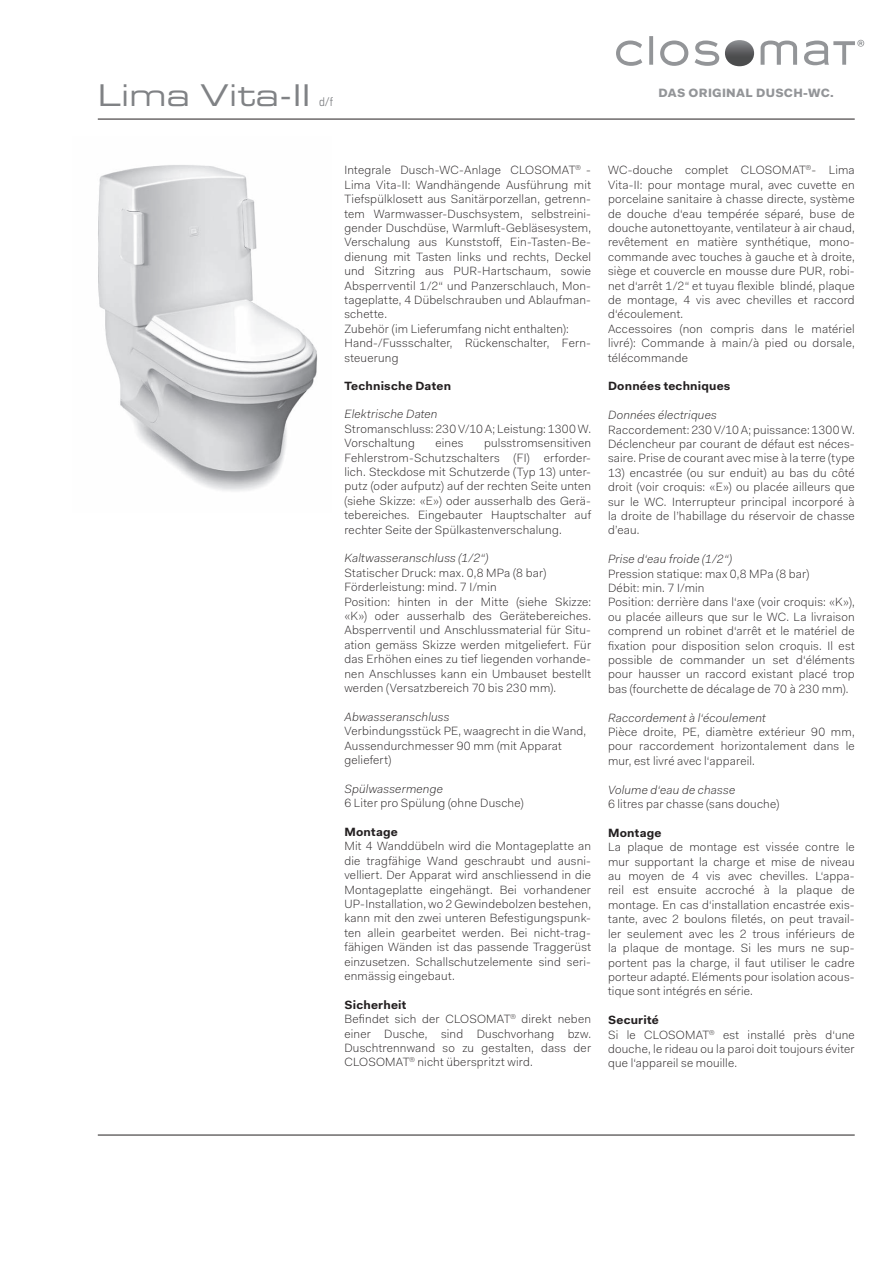
<style>
.page{position:relative;width:893px;height:1263px;background:#fff}
.page>*{position:absolute;margin:0;border:0;box-sizing:border-box;transform-origin:0 0}
.t1{font:30px "Eurostile Extended Two";letter-spacing:.01em;color:#808285}
.t2{font:900 12.15px "Fakt Pro";letter-spacing:.02em;color:#939598}
.t3{font:300 12px/14.4px "Fakt Pro";letter-spacing:.02em;color:#231f20}
.t4{font:italic 300 12px "Fakt Pro";letter-spacing:.015em;color:#231f20}
.t5{font:700 12px "Fakt Pro";letter-spacing:.015em;color:#231f20}
.t6{font:condensed 12px "Eurostile LT Std";color:#808285}
.s1{font-weight:700}
</style>
<div class="page">
<svg style="left:616px;top:36px;width:248px;height:30px"></svg>
<hr style="left:98px;top:119px;width:757px;height:1px;background:#231f20">
<hr style="left:98px;top:1135px;width:757px;height:1px;background:#231f20">
<img style="left:98px;top:165px;width:220px;height:326px">
<h1 class="t1" style="left:98px;top:75px;width:214px">Lima Vita-II</h1>
<p class="t6" style="left:319px;top:95px;width:15px">d/f</p>
<p class="t2" style="left:659px;top:84px;width:177px">DAS ORIGINAL DUSCH-WC.</p>
<p class="t3" style="left:344px;top:163px;width:248px">Integrale Dusch-WC-Anlage CLOSOMAT<sup>®</sup> - Lima Vita-II: Wandhängende Ausführung mit Tiefspülklosett aus Sanitärporzellan, getrenn&shy;tem Warmwasser-Duschsystem, selbstreini&shy;gender Duschdüse, Warmluft-Gebläsesystem, Verschalung aus Kunststoff, Ein-Tasten-Be&shy;dienung mit Tasten links und rechts, Deckel und Sitzring aus PUR-Hartschaum, sowie Absperrventil 1/2“ und Panzerschlauch, Mon&shy;tageplatte, 4 Dübelschrauben und Ablaufman&shy;schette.<br>Zubehör (im Lieferumfang nicht enthalten):<br>Hand-/Fussschalter, Rückenschalter, Fern&shy;steuerung</p>
<p class="t5" style="left:344px;top:377px;width:108px">Technische Daten</p>
<p class="t4" style="left:344px;top:406px;width:95px">Elektrische Daten</p>
<p class="t3" style="left:344px;top:421px;width:248px">Stromanschluss: 230 V/10 A; Leistung: 1300 W.<br>Vorschaltung</p>
<p class="t3" style="left:344px;top:436px;width:248px;text-align:justify;text-indent:140px">pulsstromsensitiven Fehlerstrom-Schutzschalters (FI) erforder&shy;lich. Steckdose mit Schutzerde (Typ 13) unter&shy;putz (oder aufputz) auf der rechten Seite unten (siehe Skizze: «E») oder ausserhalb des Gerä&shy;tebereiches. Eingebauter Hauptschalter auf rechter Seite der Spülkastenverschalung.</p>
<p class="t4" style="left:344px;top:550px;width:145px">Kaltwasseranschluss (1/2“)</p>
<p class="t3" style="left:344px;top:565px;width:248px">Statischer Druck: max. 0,8 MPa (8 bar)<br>Förderleistung: mind. 7 I/min<br>Position: hinten in der Mitte (siehe Skizze: «K») oder ausserhalb des Gerätebereiches.<br>Absperrventil und Anschlussmaterial für Situ&shy;ation gemäss Skizze werden mitgeliefert. Für das Erhöhen eines zu tief liegenden vorhande&shy;nen Anschlusses kann ein Umbauset bestellt werden (Versatzbereich 70 bis 230 mm).</p>
<p class="t4" style="left:344px;top:709px;width:107px">Abwasseranschluss</p>
<p class="t3" style="left:344px;top:724px;width:243px">Verbindungsstück PE, waagrecht in die Wand,<br>Aussendurchmesser 90 mm (mit Apparat geliefert)</p>
<p class="t4" style="left:344px;top:781px;width:100px">Spülwassermenge</p>
<p class="t3" style="left:344px;top:796px;width:181px">6 Liter pro Spülung (ohne Dusche)</p>
<p class="t5" style="left:344px;top:824px;width:55px">Montage</p>
<p class="t3" style="left:344px;top:839px;width:248px;text-align:justify">Mit 4 Wanddübeln wird die Montageplatte an die tragfähige Wand geschraubt und ausni&shy;velliert. Der Apparat wird anschliessend in die Montageplatte eingehängt. Bei vorhandener UP-Installation, wo 2 Gewindebolzen bestehen, kann mit den zwei unteren Befestigungspunk&shy;ten allein gearbeitet werden. Bei nicht-trag&shy;fähigen Wänden ist das passende Traggerüst einzusetzen. Schallschutzelemente sind seri&shy;enmässig eingebaut.</p>
<p class="t3" style="left:344px;top:997px;width:248px"><span class="s1">Sicherheit<br></span>Befindet sich der CLOSOMAT<sup>®</sup> direkt neben einer Dusche, sind Duschvorhang bzw.<br>Duschtrennwand so zu gestalten, dass der CLOSOMAT<sup>®</sup> nicht überspritzt wird.</p>
<p class="t3" style="left:435px;top:436px;width:30px">eines</p>
<p class="t3" style="left:608px;top:163px;width:248px">WC-douche complet CLOSOMAT<sup>®</sup>- Lima Vita-II: pour montage mural, avec cuvette en porcelaine sanitaire à chasse directe, système de douche d‘eau tempérée séparé, buse de douche autonettoyante, ventilateur à air chaud, revêtement en matière synthétique, mono&shy;commande avec touches à gauche et à droite, siège et couvercle en mousse dure PUR, robi&shy;net d‘arrêt 1/2“ et tuyau flexible blindé, plaque de montage, 4 vis avec chevilles et raccord d‘écoulement.<br>Accessoires (non compris dans le matériel livré): Commande à main/à pied ou dorsale, télécommande</p>
<p class="t5" style="left:608px;top:378px;width:124px">Données techniques</p>
<p class="t4" style="left:608px;top:407px;width:110px">Données électriques</p>
<p class="t3" style="left:608px;top:422px;width:248px;text-align:justify">Raccordement: 230 V/10 A; puissance: 1300 W.<br>Déclencheur par courant de défaut est néces&shy;saire. Prise de courant avec mise à la terre (type</p>
<p class="t3" style="left:608px;top:465px;width:248px;text-align:justify">13) encastrée (ou sur enduit) au bas du côté droit (voir croquis: «E») ou placée ailleurs que sur le WC. Interrupteur principal incorporé à la droite de l’habillage du réservoir de chasse d’eau.</p>
<p class="t4" style="left:608px;top:551px;width:125px">Prise d‘eau froide (1/2“)</p>
<p class="t3" style="left:608px;top:566px;width:248px">Pression statique: max 0,8 MPa (8 bar)<br>Débit: min. 7 I/min<br>Position: derrière dans l‘axe (voir croquis: «K»), ou placée ailleurs que sur le WC. La livraison comprend un robinet d‘arrêt et le matériel de fixation pour disposition selon croquis. Il est possible de commander un set d‘éléments pour hausser un raccord existant placé trop bas (fourchette de décalage de 70 à 230 mm).</p>
<p class="t4" style="left:608px;top:709px;width:159px">Raccordement à l‘écoulement</p>
<p class="t3" style="left:608px;top:725px;width:248px;text-align:justify">Pièce droite, PE, diamètre extérieur 90 mm, pour raccordement horizontalement dans le mur, est livré avec l‘appareil.</p>
<p class="t4" style="left:608px;top:781px;width:129px">Volume d‘eau de chasse</p>
<p class="t3" style="left:608px;top:797px;width:173px">6 litres par chasse (sans douche)</p>
<p class="t5" style="left:608px;top:825px;width:55px">Montage</p>
<p class="t3" style="left:608px;top:840px;width:248px;text-align:justify">La plaque de montage est vissée contre le mur supportant la charge et mise de niveau au moyen de 4 vis avec chevilles. L‘appa&shy;reil est ensuite accroché à la plaque de montage. En cas d‘installation encastrée exis&shy;tante, avec 2 boulons filetés, on peut travail&shy;ler seulement avec les 2 trous inférieurs de la plaque de montage. Si les murs ne sup&shy;portent pas la charge, il faut utiliser le cadre porteur adapté. Eléments pour isolation acous&shy;tique sont intégrés en série.</p>
<p class="t3" style="left:608px;top:1013px;width:248px"><span class="s1">Securité<br></span>Si le CLOSOMAT<sup>®</sup> est installé près d‘une douche, le rideau ou la paroi doit toujours éviter que l‘appareil se mouille.</p>
</div>
